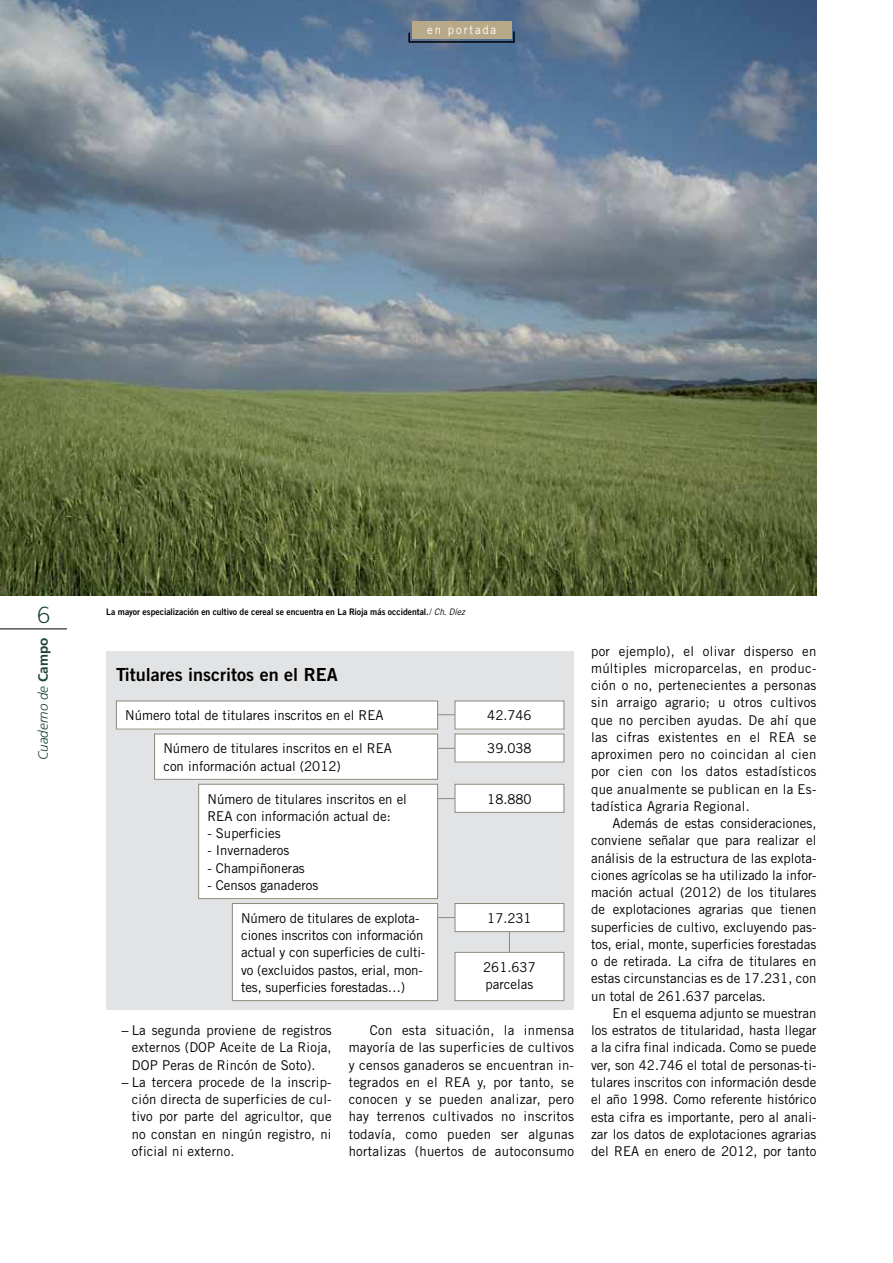
<style>
.page{position:relative;width:893px;height:1263px;background:#fff}
.page>*{position:absolute;margin:0;border:0;box-sizing:border-box;transform-origin:0 0}
.t1{font:300 22.5px "Trade Gothic";color:#1d4536}
.t2{font:18px "Trade Gothic Bold Two";color:#000}
.t3{font:13.5px/17.2px "Trade Gothic";color:#000;text-align:justify}
.t4{font:italic 300 13.5px "Frutiger";color:#1d4536}
.t5{font:12px "Trade Gothic";letter-spacing:.155em;color:#fff;scale:.95 1}
.t6{font:9px "Trade Gothic Bold Two";color:#000;scale:.95 1}
.s1{font-weight:700;font-style:normal}
.s2{font-family:"Trade Gothic"}
.s3{font-family:"Trade Gothic";font-style:italic}
</style>
<div class="page">
<div style="left:106px;top:651px;width:468px;height:358px;background:#e2e3e4"></div>
<div style="left:116px;top:701px;width:322px;height:28px;background:#fff"></div>
<div style="left:155px;top:734px;width:283px;height:45px;background:#fff"></div>
<div style="left:154px;top:734px;width:284px;height:46px;border:1px solid #8b8a7a"></div>
<div style="left:199px;top:784px;width:239px;height:114px;background:#fff"></div>
<div style="left:198px;top:784px;width:240px;height:115px;border:1px solid #8b8a7a"></div>
<div style="left:232px;top:903px;width:206px;height:97px;background:#fff"></div>
<div style="left:232px;top:903px;width:206px;height:98px;border:1px solid #8b8a7a"></div>
<div style="left:455px;top:701px;width:109px;height:28px;background:#fff"></div>
<div style="left:455px;top:734px;width:109px;height:28px;background:#fff"></div>
<div style="left:455px;top:784px;width:109px;height:28px;background:#fff"></div>
<div style="left:455px;top:784px;width:109px;height:29px;border:1px solid #8b8a7a"></div>
<div style="left:455px;top:903px;width:109px;height:28px;background:#fff"></div>
<div style="left:455px;top:903px;width:109px;height:29px;border:1px solid #8b8a7a"></div>
<svg style="left:438px;top:714px;width:17px;height:1px"></svg>
<svg style="left:438px;top:748px;width:17px;height:1px"></svg>
<svg style="left:438px;top:798px;width:17px;height:1px"></svg>
<svg style="left:438px;top:917px;width:17px;height:1px"></svg>
<div style="left:455px;top:952px;width:109px;height:48px;background:#fff"></div>
<div style="left:455px;top:952px;width:109px;height:49px;border:1px solid #8b8a7a"></div>
<svg style="left:509px;top:932px;width:1px;height:20px"></svg>
<img style="left:0;top:0;width:816px;height:595px">
<hr style="left:0;top:628px;width:67px;height:1px;background:#000">
<svg style="left:408px;top:30px;width:107px;height:13px"></svg>
<div style="left:412px;top:21px;width:99px;height:18px;background:#b8a988"></div>
<p class="t5" style="left:427px;top:23px;width:74px">en portada</p>
<h1 class="t1" style="left:37px;top:601px;width:14px">6</h1>
<p class="t4" style="left:35px;top:760px;width:124px;rotate:-90deg">Cuaderno de <span class="s1">Campo</span></p>
<p class="t6" style="left:106px;top:606px;width:379px">La mayor especialización en cultivo de cereal se encuentra en La Rioja más occidental.<span class="s2">/</span> <span class="s3">Ch. Díez</span></p>
<h2 class="t2" style="left:116px;top:664px;width:223px">Titulares inscritos en el REA</h2>
<p class="t3" style="left:125px;top:707px;width:260px">Número total de titulares inscritos en el REA</p>
<p class="t3" style="left:163px;top:740px;width:230px">Número de titulares inscritos en el REA con información actual (2012)</p>
<p class="t3" style="left:207px;top:790px;width:201px">Número de titulares inscritos en el<br>REA con información actual de:</p>
<p class="t3" style="left:207px;top:824px;width:75px">- Superficies</p>
<p class="t3" style="left:207px;top:842px;width:83px">- Invernaderos</p>
<p class="t3" style="left:207px;top:859px;width:99px">- Champiñoneras</p>
<p class="t3" style="left:207px;top:876px;width:112px">- Censos ganaderos</p>
<p class="t3" style="left:241px;top:909px;width:186px;text-align:left">Número de titulares de explota&shy;ciones inscritos con información actual y con superficies de culti&shy;vo (excluidos pastos, erial, mon&shy;tes, superficies forestadas…)</p>
<p class="t3" style="left:487px;top:707px;width:46px">42.746</p>
<p class="t3" style="left:487px;top:740px;width:46px">39.038</p>
<p class="t3" style="left:487px;top:790px;width:46px">18.880</p>
<p class="t3" style="left:487px;top:909px;width:46px">17.231</p>
<p class="t3" style="left:483px;top:958px;width:54px">261.637 parcelas</p>
<p class="t3" style="left:121px;top:1021px;width:212px">− La segunda proviene de registros</p>
<p class="t3" style="left:132px;top:1039px;width:201px">externos (DOP Aceite de La Rioja,</p>
<p class="t3" style="left:132px;top:1056px;width:185px">DOP Peras de Rincón de Soto).</p>
<p class="t3" style="left:121px;top:1073px;width:212px">− La tercera procede de la inscrip-</p>
<p class="t3" style="left:132px;top:1090px;width:201px">ción directa de superficies de cul-</p>
<p class="t3" style="left:132px;top:1108px;width:201px">tivo por parte del agricultor, que</p>
<p class="t3" style="left:132px;top:1125px;width:201px">no constan en ningún registro, ni</p>
<p class="t3" style="left:132px;top:1142px;width:104px">oficial ni externo.</p>
<p class="t3" style="left:349px;top:1021px;width:227px;text-indent:21px">Con esta situación, la inmensa mayoría de las superficies de cultivos y censos ganaderos se encuentran in&shy;tegrados en el REA y, por tanto, se conocen y se pueden analizar, pero hay terrenos cultivados no inscritos todavía, como pueden ser algunas hortalizas (huertos de autoconsumo</p>
<p class="t3" style="left:591px;top:642px;width:227px">por ejemplo), el olivar disperso en múltiples microparcelas, en produc&shy;ción o no, pertenecientes a personas sin arraigo agrario; u otros cultivos que no perciben ayudas. De ahí que las cifras existentes en el REA se aproximen pero no coincidan al cien por cien con los datos estadísticos que anualmente se publican en la Es&shy;tadística Agraria Regional.</p>
<p class="t3" style="left:591px;top:814px;width:227px;text-indent:21px">Además de estas consideraciones, conviene señalar que para realizar el análisis de la estructura de las explota&shy;ciones agrícolas se ha utilizado la infor&shy;mación actual (2012) de los titulares de explotaciones agrarias que tienen superficies de cultivo, excluyendo pas&shy;tos, erial, monte, superficies forestadas o de retirada. La cifra de titulares en estas circunstancias es de 17.231, con un total de 261.637 parcelas.</p>
<p class="t3" style="left:591px;top:1004px;width:227px;text-indent:21px">En el esquema adjunto se muestran los estratos de titularidad, hasta llegar a la cifra final indicada. Como se puede ver, son 42.746 el total de personas-ti&shy;tulares inscritos con información desde el año 1998. Como referente histórico esta cifra es importante, pero al anali&shy;zar los datos de explotaciones agrarias del REA en enero de 2012, por tanto</p>
</div>
